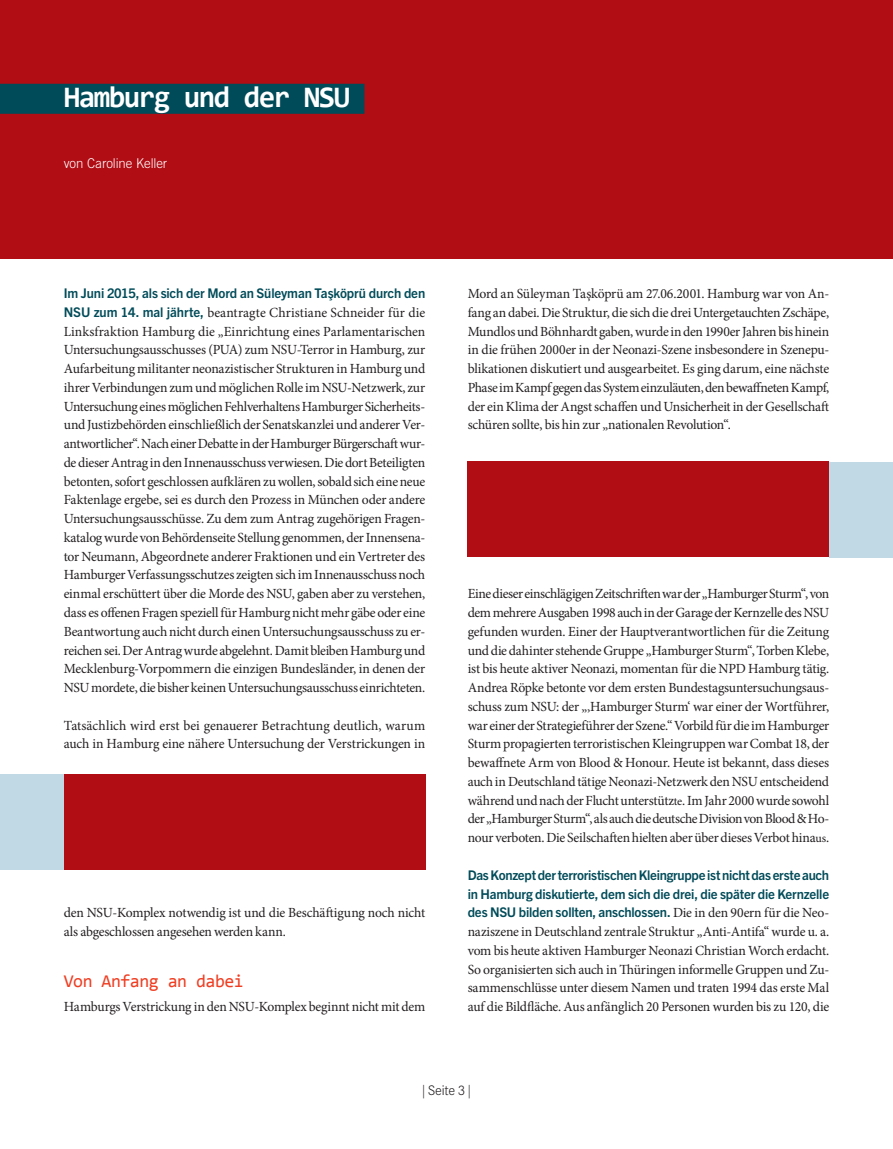
<style>
.page{position:relative;width:893px;height:1149px;background:#fff}
.page>*{position:absolute;margin:0;border:0;box-sizing:border-box;transform-origin:0 0}
.t1{font:700 30px "Consolas";letter-spacing:-.05em;color:#fff}
.t2{font:18px "Consolas";letter-spacing:-.025em;color:#ef3e22}
.t3{font:13.95px/18.8px "Minion Pro";letter-spacing:-.015em;color:#231f20;text-align:justify}
.t4{font:300 13.5px "Trade Gothic LT Pro";letter-spacing:-.005em;color:#fff}
.t5{font:300 13.5px "Corporate SBQ";letter-spacing:-.02em;color:#231f20}
.t6{font:700 13.35px/18.8px "Trade Gothic Next LT Pro";letter-spacing:-.015em;color:#004b59;text-align:justify}
.s1{font-family:"Trade Gothic Next LT Pro";font-weight:700;font-size:13.35px;color:#004b59}
.s2{font-size:12px}
.s3{font-family:"Minion Pro";font-weight:400;font-size:13.95px;color:#231f20}
</style>
<div class="page">
<div style="left:0;top:0;width:893px;height:258px;background:#b00d15"></div>
<div style="left:0;top:84px;width:364px;height:30px;background:#004b59"></div>
<div style="left:64px;top:774px;width:361px;height:95px;background:#b00d15"></div>
<div style="left:0;top:774px;width:64px;height:96px;background:#c1d9e5"></div>
<div style="left:468px;top:461px;width:361px;height:96px;background:#b00d15"></div>
<div style="left:829px;top:461px;width:64px;height:96px;background:#c1d9e5"></div>
<h1 class="t1" style="left:64px;top:79px;width:288px">Hamburg und der NSU</h1>
<p class="t4" style="left:64px;top:155px;width:105px">von Caroline Keller</p>
<p class="t6" style="left:64px;top:283px;width:363px">Im Juni 2015, als sich der Mord an Süleyman Taşköprü durch den</p>
<p class="t3" style="left:64px;top:303px;width:363px"><span class="s1">NSU zum 14. mal jährte,</span> beantragte Christiane Schneider für die Linksfraktion Hamburg die „Einrichtung eines Parlamentarischen Untersuchungsausschusses (PUA) zum NSU-Terror in Hamburg, zur Aufarbeitung militanter neonazistischer Strukturen in Hamburg und ihrer Verbindungen zum und möglichen Rolle im NSU-Netzwerk, zur Untersuchung eines möglichen Fehlverhaltens Hamburger Sicherheits&shy;und Justizbehörden einschließlich der Senatskanzlei und anderer Ver&shy;antwortlicher“. Nach einer Debatte in der Hamburger Bürgerschaft wur&shy;de dieser Antrag in den Innenausschuss verwiesen. Die dort Beteiligten betonten, sofort geschlossen aufklären zu wollen, sobald sich eine neue Faktenlage ergebe, sei es durch den Prozess in München oder andere Untersuchungsausschüsse. Zu dem zum Antrag zugehörigen Fragen&shy;katalog wurde von Behördenseite Stellung genommen, der Innensena&shy;tor Neumann, Abgeordnete anderer Fraktionen und ein Vertreter des Hamburger Verfassungsschutzes zeigten sich im Innenausschuss noch einmal erschüttert über die Morde des NSU, gaben aber zu verstehen, dass es offenen Fragen speziell für Hamburg nicht mehr gäbe oder eine Beantwortung auch nicht durch einen Untersuchungsausschuss zu er&shy;reichen sei. Der Antrag wurde abgelehnt. Damit bleiben Hamburg und Mecklenburg-Vorpommern die einzigen Bundesländer, in denen der NSU mordete, die bisher keinen Untersuchungsausschuss einrichteten.</p>
<p class="t3" style="left:64px;top:715px;width:363px">Tatsächlich wird erst bei genauerer Betrachtung deutlich, warum auch in Hamburg eine nähere Untersuchung der Verstrickungen in</p>
<p class="t3" style="left:64px;top:903px;width:363px">den NSU-Komplex notwendig ist und die Beschäftigung noch nicht als abgeschlossen angesehen werden kann.</p>
<p class="t2" style="left:64px;top:969px;width:182px">Von Anfang an dabei</p>
<p class="t3" style="left:64px;top:996px;width:363px">Hamburgs Verstrickung in den NSU-Komplex beginnt nicht mit dem</p>
<p class="t3" style="left:468px;top:284px;width:363px">Mord an Süleyman Taşköprü am 27.06.2001. Hamburg war von An&shy;fang an dabei. Die Struktur, die sich die drei Untergetauchten Zschäpe, Mundlos und Böhnhardt gaben, wurde in den 1990er Jahren bis hinein in die frühen 2000er in der Neonazi-Szene insbesondere in Szenepu&shy;blikationen diskutiert und ausgearbeitet. Es ging darum, eine nächste Phase im Kampf gegen das System einzuläuten, den bewaffneten Kampf, der ein Klima der Angst schaffen und Unsicherheit in der Gesellschaft schüren sollte, bis hin zur „nationalen Revolution“.</p>
<p class="t3" style="left:468px;top:584px;width:363px">Eine dieser einschlägigen Zeitschriften war der „Hamburger Sturm“, von dem mehrere Ausgaben 1998 auch in der Garage der Kernzelle des NSU gefunden wurden. Einer der Hauptverantwortlichen für die Zeitung und die dahinter stehende Gruppe „Hamburger Sturm“, Torben Klebe, ist bis heute aktiver Neonazi, momentan für die NPD Hamburg tätig.<br>Andrea Röpke betonte vor dem ersten Bundestagsuntersuchungsaus&shy;schuss zum NSU: der „‚Hamburger Sturm‘ war einer der Wortführer, war einer der Strategieführer der Szene.“ Vorbild für die im Hamburger Sturm propagierten terroristischen Kleingruppen war Combat 18, der bewaffnete Arm von Blood &amp; Honour. Heute ist bekannt, dass dieses auch in Deutschland tätige Neonazi-Netzwerk den NSU entscheidend während und nach der Flucht unterstütz<span class="s2">te</span>. Im Jahr 2000 wurde sowohl der „Hamburger Sturm“, als auch die deutsche Division von Blood &amp; Ho&shy;nour verboten. Die Seilschaften hielten aber über dieses Verbot hina<span class="s2">us</span>.</p>
<p class="t6" style="left:468px;top:864px;width:363px">Das Konzept der terroristischen Kleingruppe ist nicht das erste auch in Hamburg diskutierte, dem sich die drei, die später die Kernzelle des NSU bilden sollten, anschlossen. <span class="s3">Die in den 90ern für die Neo-</span></p>
<p class="t3" style="left:468px;top:921px;width:363px">naziszene in Deutschland zentrale Struktur „Anti-Antifa“ wurde u. a. vom bis heute aktiven Hamburger Neonazi Christian Worch erdacht.<br>So organisierten sich auch in Thüringen informelle Gruppen und Zu&shy;sammenschlüsse unter diesem Namen und traten 1994 das erste Mal auf die Bildfläche. Aus anfänglich 20 Personen wurden bis zu 120, die</p>
<p class="t5" style="left:422px;top:1082px;width:50px">| Seite 3 |</p>
</div>
